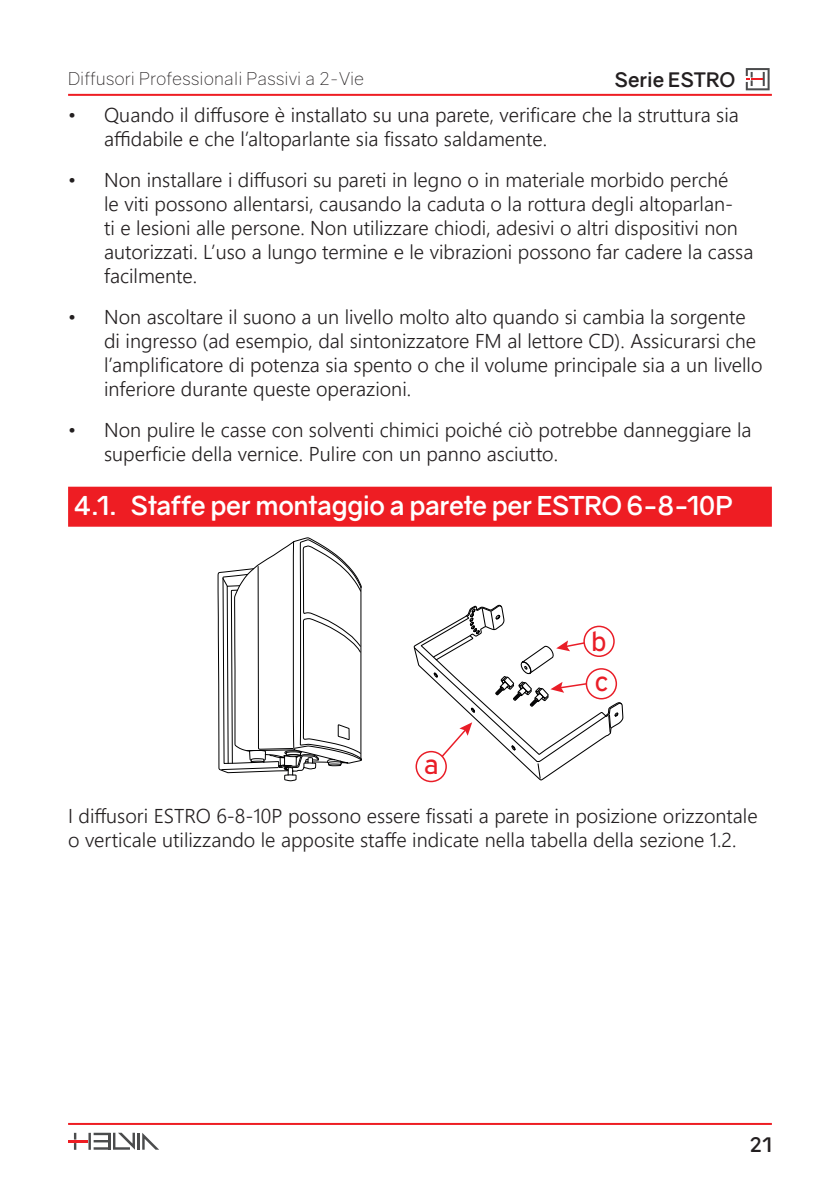
<style>
.page{position:relative;width:840px;height:1191px;background:#fff}
.page>*{position:absolute;margin:0;border:0;box-sizing:border-box;transform-origin:0 0}
.t1{font:26.8px/40px "Expressway Rg";color:#e91d27}
.t2{font:700 26px "Gravity";letter-spacing:-.02em;color:#fff}
.H_Ita_Basic___3mm_Sp{font:20px/24px "Webly Sleek UI Semilight";color:#231f20}
.t3{font:700 20px "Gravity";color:#231f20}
.t4{font:300 18px "Gravity";color:#231f20}
</style>
<div class="page">
<svg style="left:745px;top:68px;width:24px;height:22px"></svg>
<hr style="left:137px;top:1132px;width:3px;height:17px;background:#4b4c4d">
<svg style="left:142px;top:1133px;width:17px;height:16px"></svg>
<svg style="left:68px;top:1132px;width:67px;height:17px"></svg>
<hr style="left:68px;top:94px;width:703px;height:2px;background:#ee1d23">
<hr style="left:68px;top:1123px;width:703px;height:2px;background:#ee1d23">
<div style="left:68px;top:487px;width:703px;height:40px;background:#ee1d23"></div>
<svg style="left:217px;top:537px;width:145px;height:245px"></svg>
<div style="left:415px;top:751px;width:31px;height:31px;border:1px solid #e91d27;border-radius:50%"></div>
<svg style="left:413px;top:605px;width:210px;height:176px"></svg>
<div style="left:585px;top:668px;width:31px;height:31px;border:1px solid #e91d27;border-radius:50%"></div>
<p class="t4" style="left:68px;top:68px;width:297px">Diffusori Professionali Passivi a 2-Vie</p>
<p class="t3" style="left:614px;top:67px;width:122px">Serie ESTRO</p>
<p class="H_Ita_Basic___3mm_Sp" style="left:104px;top:102px;width:636px;text-indent:-36px">• Quando il diffusore è installato su una parete, verificare che la struttura sia affidabile e che l’altoparlante sia fissato saldamente.</p>
<p class="H_Ita_Basic___3mm_Sp" style="left:104px;top:167px;width:650px;text-indent:-36px">• Non installare i diffusori su pareti in legno o in materiale morbido perché<br>le viti possono allentarsi, causando la caduta o la rottura degli altoparlan-<br>ti e lesioni alle persone. Non utilizzare chiodi, adesivi o altri dispositivi non autorizzati. L’uso a lungo termine e le vibrazioni possono far cadere la cassa facilmente.</p>
<p class="H_Ita_Basic___3mm_Sp" style="left:104px;top:304px;width:659px;text-indent:-36px">• Non ascoltare il suono a un livello molto alto quando si cambia la sorgente di ingresso (ad esempio, dal sintonizzatore FM al lettore CD). Assicurarsi che l’amplificatore di potenza sia spento o che il volume principale sia a un livello inferiore durante queste operazioni.</p>
<p class="H_Ita_Basic___3mm_Sp" style="left:104px;top:417px;width:648px;text-indent:-36px">• Non pulire le casse con solventi chimici poiché ciò potrebbe danneggiare la superficie della vernice. Pulire con un panno asciutto.</p>
<p class="t2" style="left:74px;top:490px;width:660px">4.1. Staffe per montaggio a parete per ESTRO 6-8-10P</p>
<p class="t1" style="left:423px;top:741px;width:17px">a</p>
<p class="t1" style="left:591px;top:618px;width:18px">b c</p>
<p class="H_Ita_Basic___3mm_Sp" style="left:68px;top:803px;width:690px">I diffusori ESTRO 6-8-10P possono essere fissati a parete in posizione orizzontale o verticale utilizzando le apposite staffe indicate nella tabella della sezione 1.2.</p>
<p class="t3" style="left:749px;top:1132px;width:24px">21</p>
</div>
